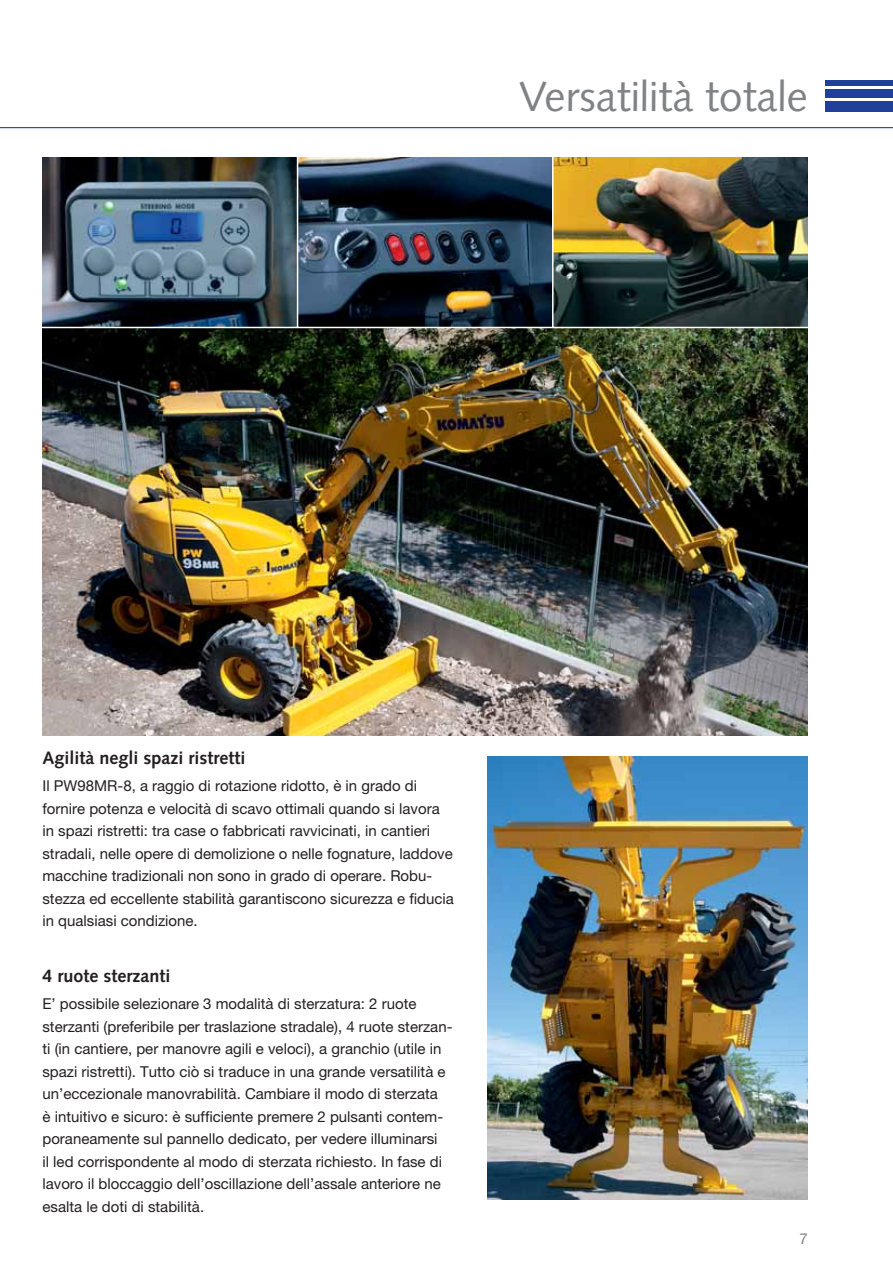
<style>
.page{position:relative;width:893px;height:1263px;background:#fff}
.page>*{position:absolute;margin:0;border:0;box-sizing:border-box;transform-origin:0 0}
.t1{font:42px "Syntax LTCE";color:#808284}
.t2{font:700 18px "Syntax LTCE";color:#231f20}
.t3{font:15px/22.5px "Helvetica Neue LT Pro";color:#231f20}
.t4{font:15px "Helvetica Neue LT Pro";color:#808284}
</style>
<div class="page">
<hr style="left:0;top:127px;width:893px;height:1px;background:#223f99">
<div style="left:825px;top:101px;width:68px;height:10px;background:#223f99"></div>
<div style="left:825px;top:89px;width:68px;height:8px;background:#223f99"></div>
<div style="left:825px;top:80px;width:68px;height:5px;background:#223f99"></div>
<img style="left:488px;top:757px;width:320px;height:442px">
<img style="left:42px;top:328px;width:766px;height:408px">
<img style="left:42px;top:157px;width:766px;height:170px">
<hr style="left:297px;top:154px;width:1px;height:173px;background:#fff">
<hr style="left:552px;top:153px;width:1px;height:174px;background:#fff">
<h1 class="t1" style="left:519px;top:77px;width:290px">Versatilità totale</h1>
<p class="t2" style="left:42px;top:749px;width:204px">Agilità negli spazi ristretti</p>
<p class="t3" style="left:42px;top:776px;width:413px">Il PW98MR-8, a raggio di rotazione ridotto, è in grado di fornire potenza e velocità di scavo ottimali quando si lavora in spazi ristretti: tra case o fabbricati ravvicinati, in cantieri stradali, nelle opere di demolizione o nelle fognature, laddove macchine tradizionali non sono in grado di operare. Robu&shy;stezza ed eccellente stabilità garantiscono sicurezza e fiducia in qualsiasi condizione.</p>
<p class="t2" style="left:42px;top:967px;width:129px">4 ruote sterzanti</p>
<p class="t3" style="left:42px;top:994px;width:411px">E’ possibile selezionare 3 modalità di sterzatura: 2 ruote sterzanti (preferibile per traslazione stradale), 4 ruote sterzan&shy;ti (in cantiere, per manovre agili e veloci), a granchio (utile in spazi ristretti). Tutto ciò si traduce in una grande versatilità e un’eccezionale manovrabilità. Cambiare il modo di sterzata<br>è intuitivo e sicuro: è sufficiente premere 2 pulsanti contem&shy;poraneamente sul pannello dedicato, per vedere illuminarsi<br>il led corrispondente al modo di sterzata richiesto. In fase di lavoro il bloccaggio dell’oscillazione dell’assale anteriore ne esalta le doti di stabilità.</p>
<p class="t4" style="left:799px;top:1233px;width:10px">7</p>
</div>
